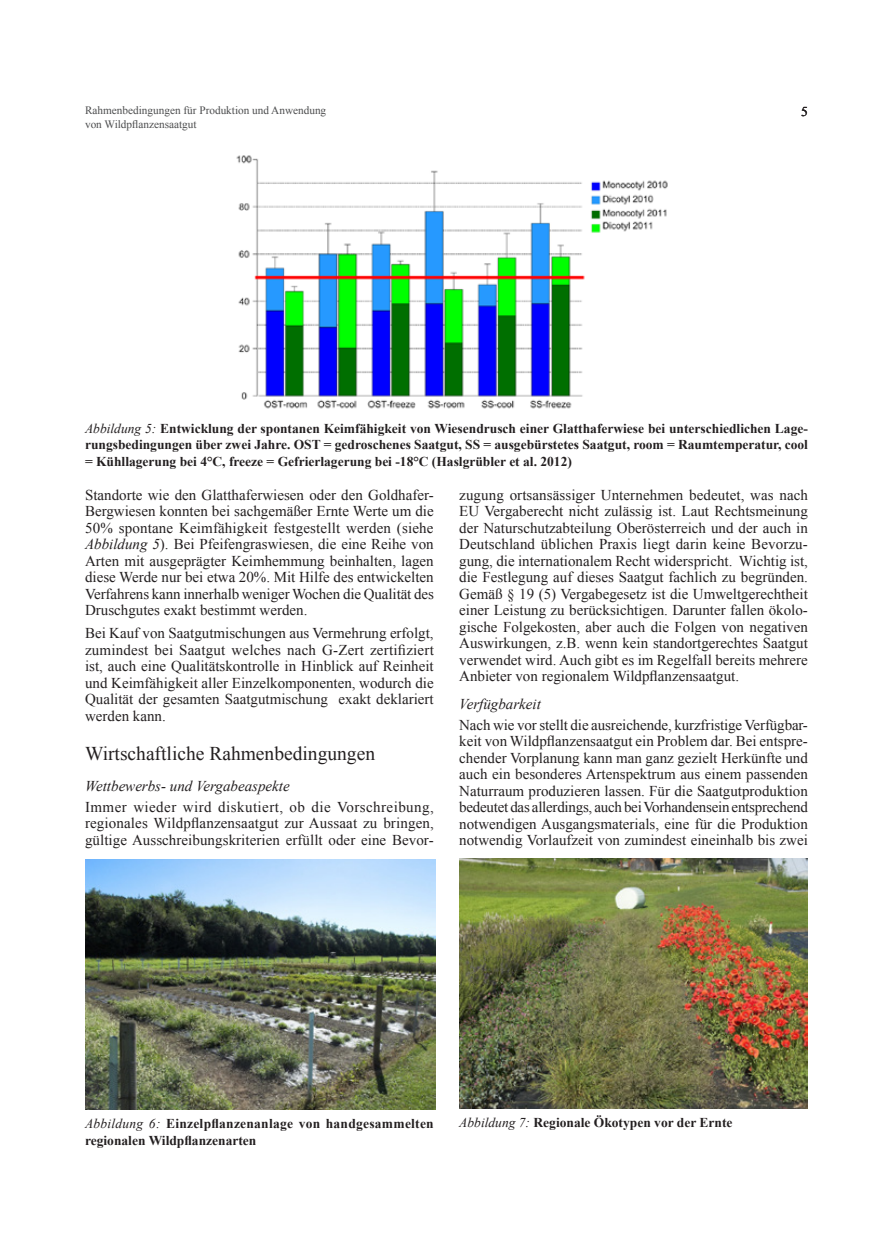
<style>
.page{position:relative;width:893px;height:1234px;background:#fff}
.page>*{position:absolute;margin:0;border:0;box-sizing:border-box;transform-origin:0 0}
.Zwischentitel_1{font:19.5px "Times New Roman";color:#231f20}
.Fließtext{font:15px/16.5px "Times New Roman";color:#231f20;text-align:justify}
.Zwischentitel_3{font:italic 15px "Times New Roman";color:#231f20}
.Beschriftung{font:700 13.5px/16.5px "Times New Roman";color:#231f20;text-align:justify}
.Beschriftung-2{font:700 13.5px/16.5px "Times New Roman";letter-spacing:.02em;color:#231f20}
.t1{font:13.5px "Times New Roman";color:#231f20}
.t2{font:11.25px "Times New Roman";color:#4b4c4d}
.s1{font-weight:400;font-style:italic}
.s2{font-style:italic}
</style>
<div class="page">
<img style="left:85px;top:859px;width:350px;height:250px">
<img style="left:459px;top:858px;width:349px;height:250px">
<img style="left:236px;top:155px;width:432px;height:254px">
<p class="t2" style="left:85px;top:103px;width:243px">Rahmenbedingungen für Produktion und Anwendung</p>
<p class="t1" style="left:801px;top:102px;width:8px">5</p>
<p class="t2" style="left:85px;top:116px;width:113px">von Wildpflanzensaatgut</p>
<p class="Beschriftung" style="left:85px;top:419px;width:724px"><span class="s1">Abbildung 5:</span> Entwicklung der spontanen Keimfähigkeit von Wiesendrusch einer Glatthaferwiese bei unterschiedlichen Lage&shy;rungsbedingungen über zwei Jahre. OST = gedroschenes Saatgut, SS = ausgebürstetes Saatgut, room = Raumtemperatur, cool = Kühllagerung bei 4°C, freeze = Gefrierlagerung bei -18°C (Haslgrübler et al. 2012)</p>
<p class="Fließtext" style="left:85px;top:486px;width:350px">Standorte wie den Glatthaferwiesen oder den Goldhafer-Bergwiesen konnten bei sachgemäßer Ernte Werte um die 50% spontane Keimfähigkeit festgestellt werden (siehe <span class="s2">Abbildung 5</span>). Bei Pfeifengraswiesen, die eine Reihe von Arten mit ausgeprägter Keimhemmung beinhalten, lagen diese Werde nur bei etwa 20%. Mit Hilfe des entwickelten Verfahrens kann innerhalb weniger Wochen die Qualität des Druschgutes exakt bestimmt werden.</p>
<p class="Fließtext" style="left:85px;top:624px;width:350px">Bei Kauf von Saatgutmischungen aus Vermehrung erfolgt, zumindest bei Saatgut welches nach G-Zert zertifiziert ist, auch eine Qualitätskontrolle in Hinblick auf Reinheit und Keimfähigkeit aller Einzelkomponenten, wodurch die Qualität der gesamten Saatgutmischung exakt deklariert werden kann.</p>
<p class="Zwischentitel_1" style="left:85px;top:740px;width:292px">Wirtschaftliche Rahmenbedingungen</p>
<p class="Zwischentitel_3" style="left:85px;top:775px;width:206px">Wettbewerbs- und Vergabeaspekte</p>
<p class="Fließtext" style="left:85px;top:798px;width:350px">Immer wieder wird diskutiert, ob die Vorschreibung, regionales Wildpflanzensaatgut zur Aussaat zu bringen, gültige Ausschreibungskriterien erfüllt oder eine Bevor-</p>
<p class="Fließtext" style="left:459px;top:486px;width:350px">zugung ortsansässiger Unternehmen bedeutet, was nach EU Vergaberecht nicht zulässig ist. Laut Rechtsmeinung der Naturschutzabteilung Oberösterreich und der auch in Deutschland üblichen Praxis liegt darin keine Bevorzu&shy;gung, die internationalem Recht widerspricht. Wichtig ist, die Festlegung auf dieses Saatgut fachlich zu begründen.<br>Gemäß § 19 (5) Vergabegesetz ist die Umweltgerechtheit einer Leistung zu berücksichtigen. Darunter fallen ökolo&shy;gische Folgekosten, aber auch die Folgen von negativen Auswirkungen, z.B. wenn kein standortgerechtes Saatgut verwendet wird. Auch gibt es im Regelfall bereits mehrere Anbieter von regionalem Wildpflanzensaatgut.</p>
<p class="Zwischentitel_3" style="left:459px;top:693px;width:83px">Verfügbarkeit</p>
<p class="Fließtext" style="left:459px;top:715px;width:350px">Nach wie vor stellt die ausreichende, kurzfristige Verfügbar&shy;keit von Wildpflanzensaatgut ein Problem dar. Bei entspre&shy;chender Vorplanung kann man ganz gezielt Herkünfte und auch ein besonderes Artenspektrum aus einem passenden Naturraum produzieren lassen. Für die Saatgutproduktion bedeutet das allerdings, auch bei Vorhandensein entsprechend notwendigen Ausgangsmaterials, eine für die Produktion notwendig Vorlaufzeit von zumindest eineinhalb bis zwei</p>
<p class="Beschriftung-2" style="left:85px;top:1115px;width:350px"><span class="s1">Abbildung 6:</span> Einzelpflanzenanlage von handgesammelten regionalen Wildpflanzenarten</p>
<p class="Beschriftung" style="left:459px;top:1113px;width:275px"><span class="s1">Abbildung 7:</span> Regionale Ökotypen vor der Ernte</p>
</div>
